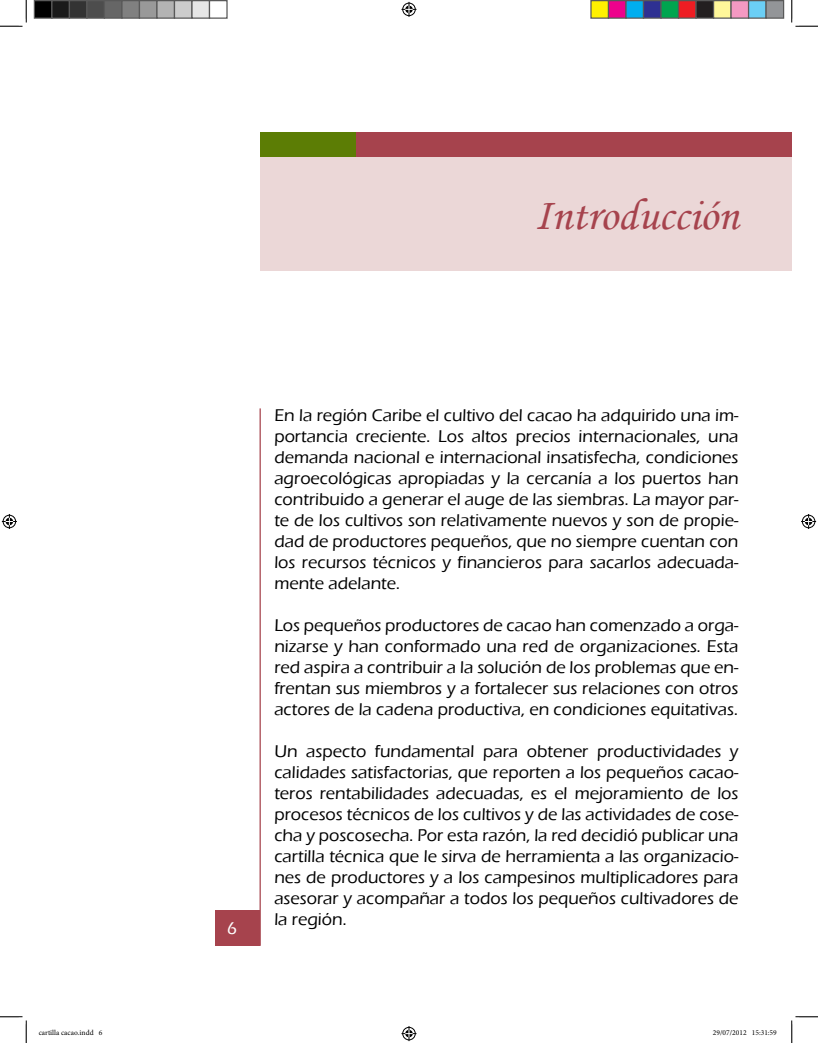
<style>
.page{position:relative;width:818px;height:1043px;background:#fff}
.page>*{position:absolute;margin:0;border:0;box-sizing:border-box;transform-origin:0 0}
.t1{font:45px "Monotype Corsiva";color:#a6434d}
.t2{font:500 17.5px/21px "Eras ITC";color:#000;text-align:justify}
.t3{font:500 17.5px "Eras ITC";color:#fff}
.t4{font:7.5px "Minion Pro";color:#000}
</style>
<div class="page">
<div style="left:260px;top:157px;width:531px;height:113px;background:#ebd7d7"></div>
<div style="left:356px;top:133px;width:435px;height:24px;background:#a6434d"></div>
<div style="left:260px;top:133px;width:96px;height:24px;background:#5c7d05"></div>
<hr style="left:259px;top:408px;width:2px;height:537px;background:#a6434d">
<div style="left:215px;top:910px;width:44px;height:35px;background:#a6434d"></div>
<svg style="left:0;top:0;width:27px;height:27px"></svg>
<svg style="left:0;top:1016px;width:27px;height:26px"></svg>
<svg style="left:791px;top:0;width:27px;height:27px"></svg>
<svg style="left:791px;top:1016px;width:27px;height:26px"></svg>
<svg style="left:401px;top:2px;width:15px;height:15px"></svg>
<svg style="left:401px;top:1026px;width:15px;height:15px"></svg>
<svg style="left:2px;top:514px;width:15px;height:15px"></svg>
<svg style="left:801px;top:514px;width:15px;height:15px"></svg>
<div style="left:34px;top:1px;width:18px;height:17px;background:#000"></div>
<div style="left:34px;top:0;width:18px;height:19px;border:1px solid #595959"></div>
<div style="left:52px;top:1px;width:17px;height:17px;background:#1a1a1a"></div>
<div style="left:51px;top:0;width:19px;height:19px;border:1px solid #595959"></div>
<div style="left:69px;top:1px;width:18px;height:17px;background:#333"></div>
<div style="left:69px;top:0;width:19px;height:19px;border:1px solid #595959"></div>
<div style="left:87px;top:1px;width:17px;height:17px;background:#4d4d4d"></div>
<div style="left:86px;top:0;width:19px;height:19px;border:1px solid #595959"></div>
<div style="left:104px;top:1px;width:18px;height:17px;background:#666"></div>
<div style="left:104px;top:0;width:18px;height:19px;border:1px solid #595959"></div>
<div style="left:122px;top:1px;width:17px;height:17px;background:#808080"></div>
<div style="left:121px;top:0;width:19px;height:19px;border:1px solid #595959"></div>
<div style="left:139px;top:1px;width:18px;height:17px;background:#999"></div>
<div style="left:139px;top:0;width:19px;height:19px;border:1px solid #595959"></div>
<div style="left:157px;top:1px;width:17px;height:17px;background:#b3b3b3"></div>
<div style="left:156px;top:0;width:19px;height:19px;border:1px solid #595959"></div>
<div style="left:174px;top:1px;width:18px;height:17px;background:#ccc"></div>
<div style="left:174px;top:0;width:18px;height:19px;border:1px solid #595959"></div>
<div style="left:192px;top:1px;width:17px;height:17px;background:#e6e6e6"></div>
<div style="left:191px;top:0;width:19px;height:19px;border:1px solid #595959"></div>
<div style="left:209px;top:0;width:19px;height:19px;border:1px solid #595959"></div>
<div style="left:591px;top:1px;width:17px;height:17px;background:#fff101"></div>
<div style="left:590px;top:0;width:19px;height:19px;border:1px solid #595959"></div>
<div style="left:608px;top:1px;width:18px;height:17px;background:#ed028c"></div>
<div style="left:608px;top:0;width:18px;height:19px;border:1px solid #595959"></div>
<div style="left:626px;top:1px;width:17px;height:17px;background:#00aeef"></div>
<div style="left:625px;top:0;width:19px;height:19px;border:1px solid #595959"></div>
<div style="left:643px;top:1px;width:18px;height:17px;background:#2e3092"></div>
<div style="left:642px;top:0;width:19px;height:19px;border:1px solid #595959"></div>
<div style="left:661px;top:1px;width:17px;height:17px;background:#00a54f"></div>
<div style="left:660px;top:0;width:19px;height:19px;border:1px solid #595959"></div>
<div style="left:678px;top:1px;width:18px;height:17px;background:#ee1d23"></div>
<div style="left:678px;top:0;width:18px;height:19px;border:1px solid #595959"></div>
<div style="left:696px;top:1px;width:17px;height:17px;background:#231f20"></div>
<div style="left:695px;top:0;width:19px;height:19px;border:1px solid #595959"></div>
<div style="left:713px;top:1px;width:18px;height:17px;background:#fff79a"></div>
<div style="left:712px;top:0;width:19px;height:19px;border:1px solid #595959"></div>
<div style="left:731px;top:1px;width:17px;height:17px;background:#f499c2"></div>
<div style="left:730px;top:0;width:19px;height:19px;border:1px solid #595959"></div>
<div style="left:748px;top:1px;width:18px;height:17px;background:#6bcff6"></div>
<div style="left:748px;top:0;width:18px;height:19px;border:1px solid #595959"></div>
<div style="left:766px;top:1px;width:17px;height:17px;background:#939598"></div>
<div style="left:765px;top:0;width:19px;height:19px;border:1px solid #595959"></div>
<h1 class="t1" style="left:534px;top:188px;width:206px">Introducción</h1>
<p class="t3" style="left:227px;top:918px;width:11px">6</p>
<p class="t2" style="left:274px;top:404px;width:465px">En la región Caribe el cultivo del cacao ha adquirido una im&shy;portancia creciente. Los altos precios internacionales, una demanda nacional e internacional insatisfecha, condiciones agroecológicas apropiadas y la cercanía a los puertos han contribuido a generar el auge de las siembras. La mayor par&shy;te de los cultivos son relativamente nuevos y son de propie&shy;dad de productores pequeños, que no siempre cuentan con los recursos técnicos y financieros para sacarlos adecuada&shy;mente adelante.</p>
<p class="t2" style="left:274px;top:614px;width:465px">Los pequeños productores de cacao han comenzado a orga&shy;nizarse y han conformado una red de organizaciones. Esta red aspira a contribuir a la solución de los problemas que en&shy;frentan sus miembros y a fortalecer sus relaciones con otros actores de la cadena productiva, en condiciones equitativas.</p>
<p class="t2" style="left:274px;top:740px;width:466px">Un aspecto fundamental para obtener productividades y calidades satisfactorias, que reporten a los pequeños cacao&shy;teros rentabilidades adecuadas, es el mejoramiento de los procesos técnicos de los cultivos y de las actividades de cose&shy;cha y poscosecha. Por esta razón, la red decidió publicar una cartilla técnica que le sirva de herramienta a las organizacio&shy;nes de productores y a los campesinos multiplicadores para asesorar y acompañar a todos los pequeños cultivadores de la región.</p>
<p class="t4" style="left:39px;top:1028px;width:65px">cartilla cacao.indd 6</p>
<p class="t4" style="left:712px;top:1028px;width:65px">29/07/2012 15:31:59</p>
</div>
